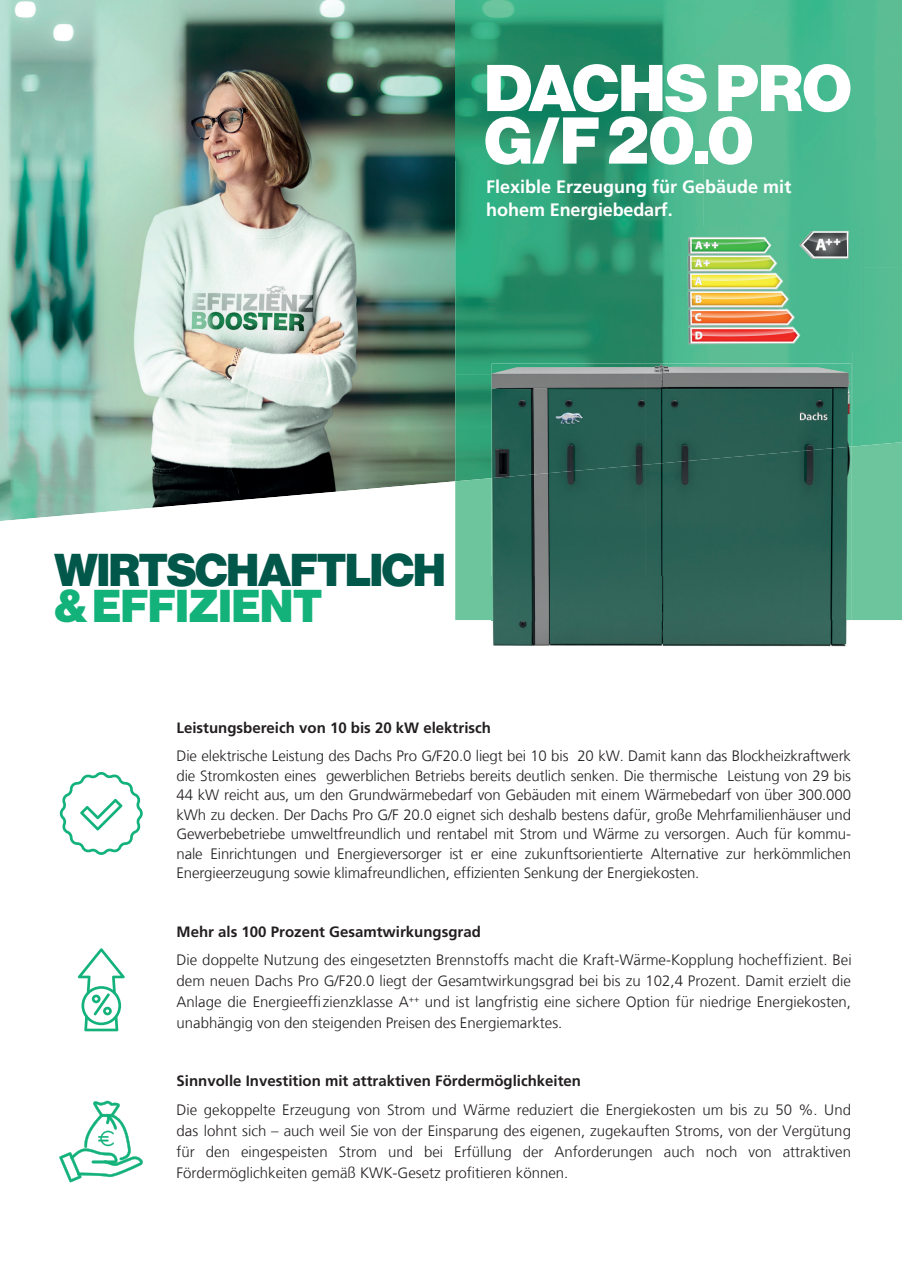
<style>
.page{position:relative;width:902px;height:1272px;background:#fff}
.page>*{position:absolute;margin:0;border:0;box-sizing:border-box;transform-origin:0 0}
.t1{font:900 64.5px/52.5px "Haas Grot Disp 95";letter-spacing:-.005em;color:#fff}
.t2{font:900 45px "Haas Grot Disp 95";letter-spacing:-.025em;color:#015749}
.t3{font:900 45px "Haas Grot Disp 95";letter-spacing:-.005em;color:#13b27b}
.t4{font:700 18px/22.5px "Frutiger LT Com";color:#fff}
.t5{font:300 15px/19.5px "Frutiger LT Com";color:#231f20;text-align:justify}
.t6{font:700 15px "Frutiger LT Com";color:#231f20}
</style>
<div class="page">
<img style="left:0;top:0;width:455px;height:442px">
<svg style="left:0;top:442px;width:846px;height:590px"></svg>
<img style="left:455px;top:0;width:446px;height:160px">
<img style="left:455px;top:160px;width:248px;height:161px">
<img style="left:703px;top:160px;width:198px;height:107px">
<div style="left:852px;top:267px;width:49px;height:175px;background:#53bc93"></div>
<img style="left:455px;top:321px;width:397px;height:53px">
<img style="left:455px;top:374px;width:36px;height:68px">
<img style="left:851px;top:374px;width:1px;height:68px">
<svg style="left:455px;top:442px;width:446px;height:178px;background:#68c199"></svg>
<svg style="left:59px;top:772px;width:84px;height:82px"></svg>
<img style="left:491px;top:620px;width:356px;height:26px">
<img style="left:491px;top:363px;width:154px;height:101px">
<img style="left:645px;top:363px;width:154px;height:88px">
<img style="left:799px;top:363px;width:52px;height:83px">
<img style="left:491px;top:464px;width:154px;height:112px">
<div style="left:645px;top:451px;width:154px;height:125px;background:#2c6055"></div>
<img style="left:799px;top:446px;width:52px;height:174px">
<img style="left:491px;top:576px;width:309px;height:44px">
<img style="left:670px;top:226px;width:193px;height:126px">
<svg style="left:78px;top:948px;width:47px;height:83px"></svg>
<svg style="left:59px;top:1100px;width:84px;height:82px"></svg>
<h1 class="t1" style="left:484px;top:63px;width:368px">DACHS PRO<br>G/F 20.0</h1>
<p class="t4" style="left:486px;top:176px;width:307px">Flexible Erzeugung für Gebäude mit hohem Energiebedarf.</p>
<h2 class="t2" style="left:54px;top:543px;width:393px">WIRTSCHAFTLICH</h2>
<h2 class="t3" style="left:54px;top:580px;width:269px">&amp; EFFIZIENT</h2>
<p class="t6" style="left:176px;top:718px;width:316px">Leistungsbereich von 10 bis 20 kW elektrisch</p>
<p class="t5" style="left:176px;top:746px;width:676px">Die elektrische Leistung des Dachs Pro G/F20.0 liegt bei 10 bis 20 kW. Damit kann das Blockheizkraftwerk die Stromkosten eines gewerblichen Betriebs bereits deutlich senken. Die thermische Leistung von 29 bis 44 kW reicht aus, um den Grundwärmebedarf von Gebäuden mit einem Wärmebedarf von über 300.000 kWh zu decken. Der Dachs Pro G/F 20.0 eignet sich deshalb bestens dafür, große Mehrfamilienhäuser und Gewerbebetriebe umweltfreundlich und rentabel mit Strom und Wärme zu versorgen. Auch für kommu&shy;nale Einrichtungen und Energieversorger ist er eine zukunftsorientierte Alternative zur herkömmlichen Energieerzeugung sowie klimafreundlichen, effizienten Senkung der Energiekosten.</p>
<p class="t6" style="left:176px;top:922px;width:306px">Mehr als 100 Prozent Gesamtwirkungsgrad</p>
<p class="t5" style="left:176px;top:949px;width:676px;line-height:21px">Die doppelte Nutzung des eingesetzten Brennstoffs macht die Kraft-Wärme-Kopplung hocheffizient. Bei dem neuen Dachs Pro G/F20.0 liegt der Gesamtwirkungsgrad bei bis zu 102,4 Prozent. Damit erzielt die Anlage die Energieeffizienzklasse A<sup>++</sup> und ist langfristig eine sichere Option für niedrige Energiekosten, unabhängig von den steigenden Preisen des Energiemarktes.</p>
<p class="t6" style="left:176px;top:1072px;width:406px">Sinnvolle Investition mit attraktiven Fördermöglichkeiten</p>
<p class="t5" style="left:176px;top:1098px;width:676px;line-height:21px">Die gekoppelte Erzeugung von Strom und Wärme reduziert die Energiekosten um bis zu 50 %. Und das lohnt sich – auch weil Sie von der Einsparung des eigenen, zugekauften Stroms, von der Vergütung für den eingespeisten Strom und bei Erfüllung der Anforderungen auch noch von attraktiven Fördermöglichkeiten gemäß KWK-Gesetz profitieren können.</p>
</div>
